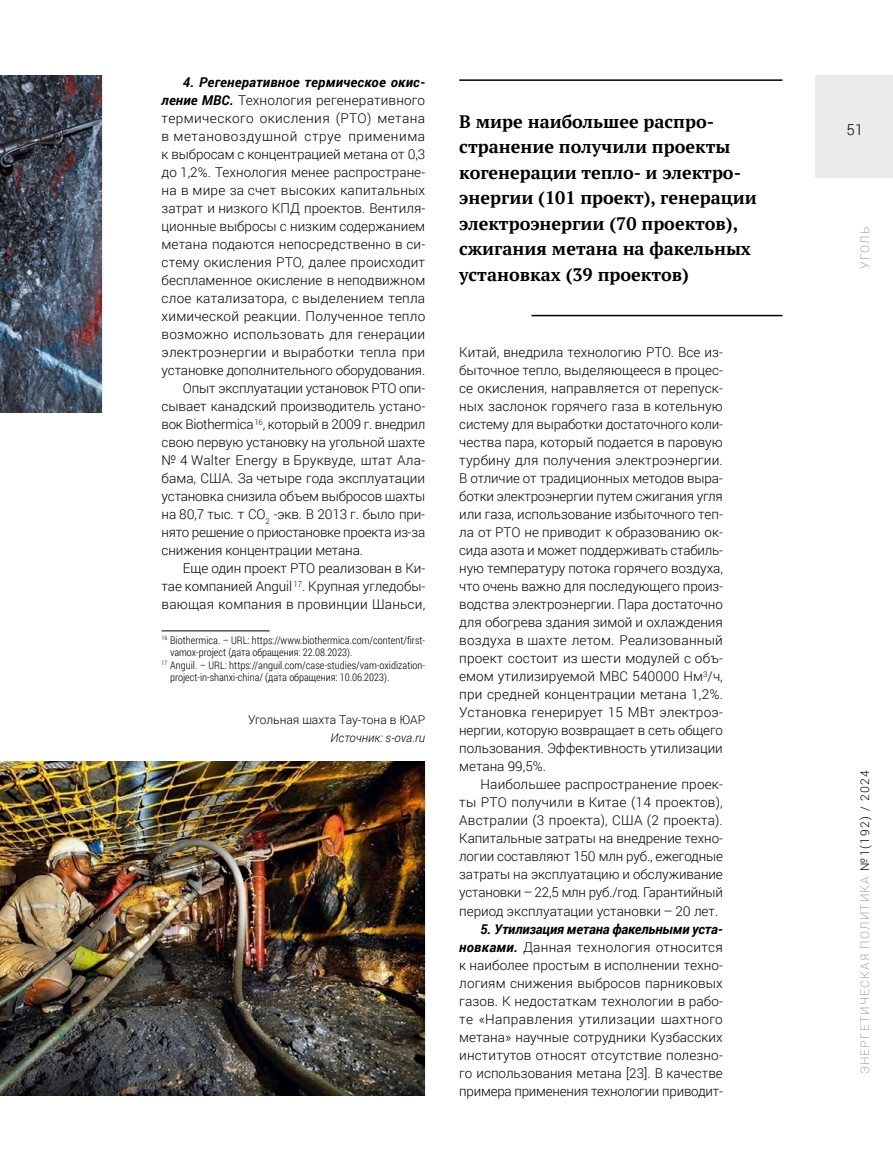
<style>
.page{position:relative;width:893px;height:1170px;background:#fff}
.page>*{position:absolute;margin:0;border:0;box-sizing:border-box;transform-origin:0 0}
.t1{font:700 18px/25.5px "PT Serif";color:#000}
.t2{font:300 15px "Roboto";color:#000}
.t3{font:300 13.5px/18px "Roboto";color:#000;text-align:justify}
.t4{font:300 13.5px "Roboto";letter-spacing:-.02em;color:#000}
.t5{font:300 13.5px "Roboto";letter-spacing:.02em;color:#000}
.t6{font:italic 700 13.5px "Roboto";letter-spacing:.015em;color:#000}
.t7{font:300 13.5px "Roboto";letter-spacing:.03em;color:#000}
.t8{font:300 13.5px "Roboto";letter-spacing:.04em;color:#000}
.t9{font:300 12px "Roboto";letter-spacing:.1em;color:#aaa}
.t10{font:300 12px "Roboto";color:#000}
.t11{font:italic 300 12px "Roboto";color:#000}
.t12{font:300 12px "Roboto";letter-spacing:.09em;color:#a8a8a8}
.t13{font:300 10.5px "Roboto Condensed";color:#000}
.s1{font-weight:700;font-style:italic}
.s2{color:#000}
</style>
<div class="page">
<div style="left:815px;top:76px;width:78px;height:102px;background:#ebebeb"></div>
<img style="left:0;top:76px;width:102px;height:337px">
<hr style="left:162px;top:630px;width:108px;height:1px;background:#000">
<img style="left:0;top:761px;width:425px;height:334px">
<hr style="left:459px;top:79px;width:323px;height:2px;background:#000">
<hr style="left:531px;top:315px;width:251px;height:1px;background:#000">
<p class="t6" style="left:183px;top:73px;width:244px">4. Регенеративное термическое окис-</p>
<p class="t3" style="left:162px;top:91px;width:265px"><span class="s1">ление МВС.</span> Технология регенеративного</p>
<p class="t7" style="left:162px;top:109px;width:265px">термического окисления (РТО) метана</p>
<p class="t8" style="left:162px;top:127px;width:265px">в метановоздушной струе применима</p>
<p class="t3" style="left:162px;top:145px;width:265px">к выбросам с концентрацией метана от 0,3</p>
<p class="t3" style="left:162px;top:163px;width:265px">до 1,2%. Технология менее распростране-</p>
<p class="t3" style="left:162px;top:181px;width:265px">на в мире за счет высоких капитальных</p>
<p class="t3" style="left:162px;top:199px;width:265px">затрат и низкого КПД проектов. Вентиля-</p>
<p class="t3" style="left:162px;top:217px;width:265px">ционные выбросы с низким содержанием</p>
<p class="t3" style="left:162px;top:235px;width:265px">метана подаются непосредственно в си-</p>
<p class="t3" style="left:162px;top:253px;width:265px">стему окисления РТО, далее происходит</p>
<p class="t3" style="left:162px;top:271px;width:265px">беспламенное окисление в неподвижном</p>
<p class="t3" style="left:162px;top:289px;width:265px">слое катализатора, с выделением тепла</p>
<p class="t3" style="left:162px;top:307px;width:265px">химической реакции. Полученное тепло</p>
<p class="t5" style="left:162px;top:325px;width:265px">возможно использовать для генерации</p>
<p class="t5" style="left:162px;top:343px;width:265px">электроэнергии и выработки тепла при</p>
<p class="t3" style="left:162px;top:361px;width:265px">установке дополнительного оборудования.</p>
<p class="t3" style="left:183px;top:379px;width:244px">Опыт эксплуатации установок РТО опи-</p>
<p class="t3" style="left:162px;top:397px;width:265px">сывает канадский производитель устано-</p>
<p class="t4" style="left:162px;top:415px;width:265px">вок Biothermica <sup>16</sup>, который в 2009 г. внедрил</p>
<p class="t3" style="left:162px;top:433px;width:265px">свою первую установку на угольной шахте</p>
<p class="t3" style="left:162px;top:451px;width:265px">№ 4 Walter Energy в Бруквуде, штат Ала-</p>
<p class="t3" style="left:162px;top:469px;width:265px">бама, США. За четыре года эксплуатации</p>
<p class="t3" style="left:162px;top:487px;width:265px">установка снизила объем выбросов шахты</p>
<p class="t3" style="left:162px;top:505px;width:265px">на 80,7 тыс. т СО<sub>2</sub> -экв. В 2013 г. было при-</p>
<p class="t4" style="left:162px;top:523px;width:265px">нято решение о приостановке проекта из-за</p>
<p class="t3" style="left:162px;top:541px;width:203px">снижения концентрации метана.</p>
<p class="t3" style="left:183px;top:559px;width:244px">Еще один проект РТО реализован в Ки-</p>
<p class="t3" style="left:162px;top:577px;width:265px">тае компанией Anguil <sup>17</sup>. Крупная угледобы-</p>
<p class="t3" style="left:162px;top:595px;width:265px">вающая компания в провинции Шаньси,</p>
<p class="t13" style="left:162px;top:632px;width:264px"><sup>16</sup> Biothermica. – URL: https://www.biothermica.com/content/first--</p>
<p class="t13" style="left:170px;top:645px;width:184px">vamox-project (дата обращения: 22.08.2023).</p>
<p class="t13" style="left:162px;top:657px;width:264px"><sup>17</sup> Anguil. – URL: https://anguil.com/case-studies/vam-oxidization--</p>
<p class="t13" style="left:170px;top:670px;width:221px">project-in-shanxi--china/ (дата обращения: 10.06.2023).</p>
<p class="t10" style="left:248px;top:711px;width:179px">Угольная шахта Тау-тона в ЮАР</p>
<p class="t11" style="left:331px;top:729px;width:96px">Источник: s-ova.ru</p>
<h1 class="t1" style="left:459px;top:108px;width:299px">В мире наибольшее распро&shy;странение получили проекты когенерации тепло- и электро&shy;энергии (101 проект), генерации электроэнергии (70 проектов), сжигания метана на факельных установках (39 проектов)</h1>
<p class="t3" style="left:459px;top:343px;width:265px">Китай, внедрила технологию РТО. Все из&shy;быточное тепло, выделяющееся в процес&shy;се окисления, направляется от перепуск&shy;ных заслонок горячего газа в котельную систему для выработки достаточного коли&shy;чества пара, который подается в паровую турбину для получения электроэнергии.<br>В отличие от традиционных методов выра&shy;ботки электроэнергии путем сжигания угля или газа, использование избыточного теп&shy;ла от РТО не приводит к образованию ок&shy;сида азота и может поддерживать стабиль&shy;ную температуру потока горячего воздуха, что очень важно для последующего произ&shy;водства электроэнергии. Пара достаточно для обогрева здания зимой и охлаждения воздуха в шахте летом. Реализованный проект состоит из шести модулей с объ&shy;емом утилизируемой МВС 540000 Нм<sup>3</sup>/ч, при средней концентрации метана 1,2%.<br>Установка генерирует 15 МВт электроэ&shy;нергии, которую возвращает в сеть общего пользования. Эффективность утилизации метана 99,5%.</p>
<p class="t3" style="left:459px;top:775px;width:265px;text-indent:21px">Наибольшее распространение проек&shy;ты РТО получили в Китае (14 проектов), Австралии (3 проекта), США (2 проекта).<br>Капитальные затраты на внедрение техно&shy;логии составляют 150 млн руб., ежегодные затраты на эксплуатацию и обслуживание установки – 22,5 млн руб./год. Гарантийный период эксплуатации установки – 20 лет.</p>
<p class="t3" style="left:459px;top:919px;width:265px;text-indent:21px"><span class="s1">5. Утилизация метана факельными уста&shy;новками.</span> Данная технология относится к наиболее простым в исполнении техно&shy;логиям снижения выбросов парниковых газов. К недостаткам технологии в рабо&shy;те «Направления утилизации шахтного метана» научные сотрудники Кузбасских институтов относят отсутствие полезно&shy;го использования метана [23]. В качестве примера применения технологии приводит-</p>
<p class="t2" style="left:847px;top:119px;width:18px">51</p>
<p class="t12" style="left:856px;top:269px;width:44px;rotate:-90deg">УГОЛЬ</p>
<p class="t9" style="left:856px;top:1074px;width:305px;rotate:-90deg">ЭНЕРГЕТИЧЕСКАЯ ПОЛИТИКА <span class="s2">№1(192) / 2024</span></p>
</div>
